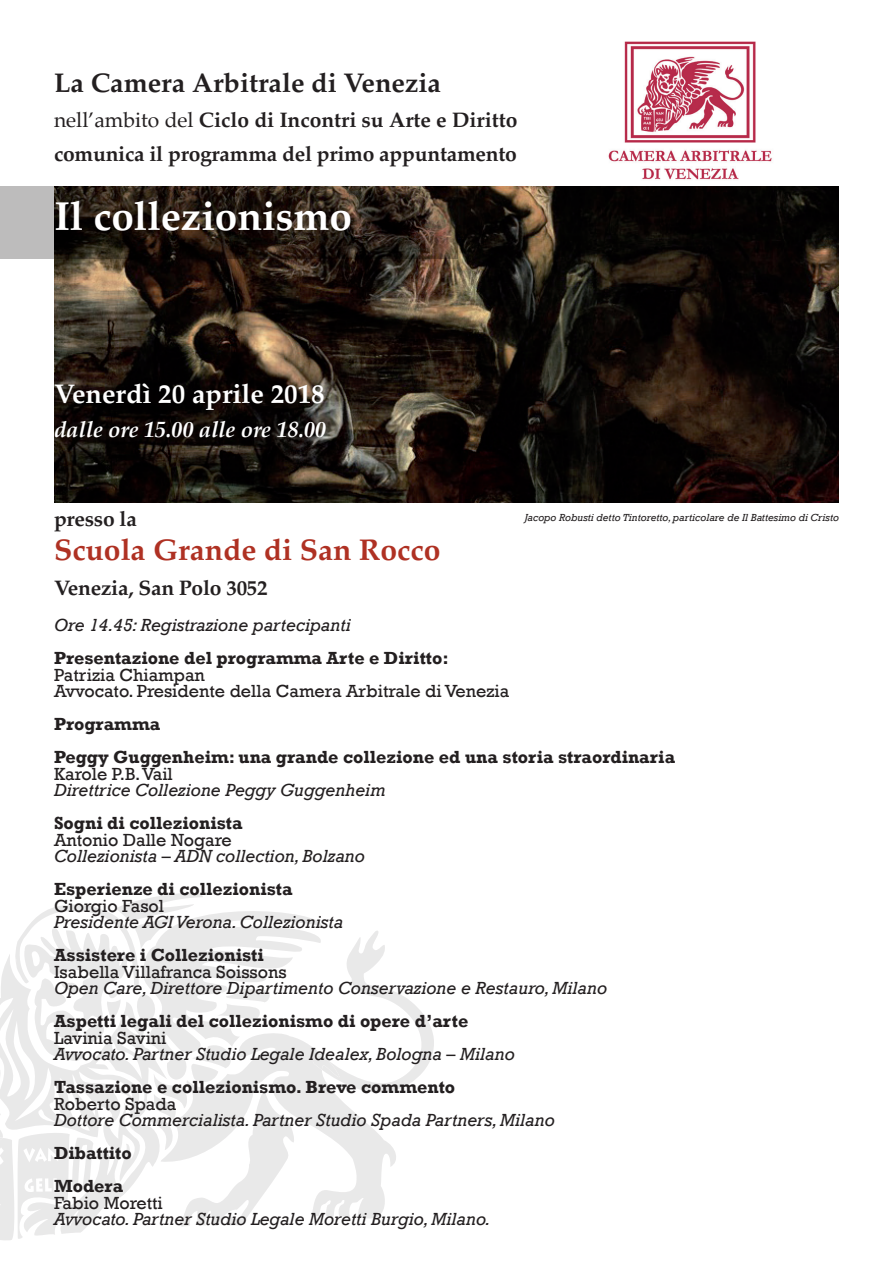
<style>
.page{position:relative;width:893px;height:1263px;background:#fff}
.page>*{position:absolute;margin:0;border:0;box-sizing:border-box;transform-origin:0 0}
.t1{font:700 40.5px "Palatino";color:#fff}
.t2{font:700 30px "Palatino";color:#af3123}
.t3{font:700 27px "Palatino";color:#231f20}
.t4{font:700 27px "Palatino";color:#fff}
.t5{font:italic 700 22.5px "Palatino";letter-spacing:-.01em;color:#fff}
.t6{font:700 21px/34.5px "Palatino";letter-spacing:-.01em;color:#231f20}
.t7{font:italic 18px "Rockwell";color:#231f20}
.t8{font:700 18px/33px "Rockwell";color:#231f20}
.t9{font:18px/16.5px "Rockwell";color:#231f20}
.t10{font:italic 10.5px "Rockwell";color:#231f20}
.s1{font-weight:400}
</style>
<div class="page">
<svg style="left:0;top:893px;width:434px;height:347px"></svg>
<img style="left:608px;top:41px;width:164px;height:139px">
<img style="left:54px;top:186px;width:785px;height:317px">
<svg style="left:0;top:186px;width:457px;height:72px;background:#3a3129"></svg>
<h3 class="t3" style="left:54px;top:60px;width:388px">La Camera Arbitrale di Venezia</h3>
<p class="t6" style="left:54px;top:102px;width:465px"><span class="s1">nell’ambito del</span> Ciclo di Incontri su Arte e Diritto comunica il programma del primo appuntamento</p>
<h1 class="t1" style="left:54px;top:182px;width:300px">Il collezionismo</h1>
<h3 class="t4" style="left:54px;top:371px;width:272px">Venerdì 20 aprile 2018</h3>
<p class="t5" style="left:54px;top:411px;width:274px">dalle ore 15.00 alle ore 18.00</p>
<p class="t6" style="left:54px;top:501px;width:84px">presso la</p>
<h2 class="t2" style="left:54px;top:525px;width:388px">Scuola Grande di San Rocco</h2>
<p class="t6" style="left:54px;top:570px;width:215px">Venezia, San Polo 3052</p>
<p class="t10" style="left:525px;top:511px;width:316px">Jacopo Robusti detto Tintoretto, particolare de Il Battesimo di Cristo</p>
<p class="t7" style="left:54px;top:615px;width:298px">Ore 14.45: Registrazione partecipanti</p>
<p class="t8" style="left:54px;top:642px;width:396px">Presentazione del programma Arte e Diritto:</p>
<p class="t9" style="left:54px;top:667px;width:457px">Patrizia Chiampan<br>Avvocato. Presidente della Camera Arbitrale di Venezia</p>
<p class="t8" style="left:54px;top:708px;width:623px">Programma<br>Peggy Guggenheim: una grande collezione ed una storia straordinaria</p>
<p class="t9" style="left:54px;top:766px;width:120px">Karole P.B. Vail</p>
<p class="t7" style="left:54px;top:780px;width:333px">Direttrice Collezione Peggy Guggenheim</p>
<p class="t8" style="left:54px;top:807px;width:190px">Sogni di collezionista</p>
<p class="t9" style="left:54px;top:832px;width:179px">Antonio Dalle Nogare</p>
<p class="t7" style="left:54px;top:846px;width:312px">Collezionista – ADN collection, Bolzano</p>
<p class="t8" style="left:54px;top:873px;width:240px">Esperienze di collezionista</p>
<p class="t9" style="left:54px;top:898px;width:112px">Giorgio Fasol</p>
<p class="t7" style="left:54px;top:912px;width:291px">Presidente AGI Verona. Collezionista</p>
<p class="t8" style="left:54px;top:939px;width:211px">Assistere i Collezionisti</p>
<p class="t9" style="left:54px;top:964px;width:234px">Isabella Villafranca Soissons</p>
<p class="t7" style="left:54px;top:978px;width:555px">Open Care, Direttore Dipartimento Conservazione e Restauro, Milano</p>
<p class="t8" style="left:54px;top:1005px;width:416px">Aspetti legali del collezionismo di opere d’arte</p>
<p class="t9" style="left:54px;top:1030px;width:114px">Lavinia Savini</p>
<p class="t7" style="left:54px;top:1044px;width:462px">Avvocato. Partner Studio Legale Idealex, Bologna – Milano</p>
<p class="t8" style="left:54px;top:1071px;width:403px">Tassazione e collezionismo. Breve commento</p>
<p class="t9" style="left:54px;top:1096px;width:124px">Roberto Spada</p>
<p class="t7" style="left:54px;top:1110px;width:502px">Dottore Commercialista. Partner Studio Spada Partners, Milano</p>
<p class="t8" style="left:54px;top:1137px;width:79px">Dibattito<br>Modera</p>
<p class="t9" style="left:54px;top:1195px;width:110px">Fabio Moretti</p>
<p class="t7" style="left:54px;top:1209px;width:438px">Avvocato. Partner Studio Legale Moretti Burgio, Milano.</p>
</div>
